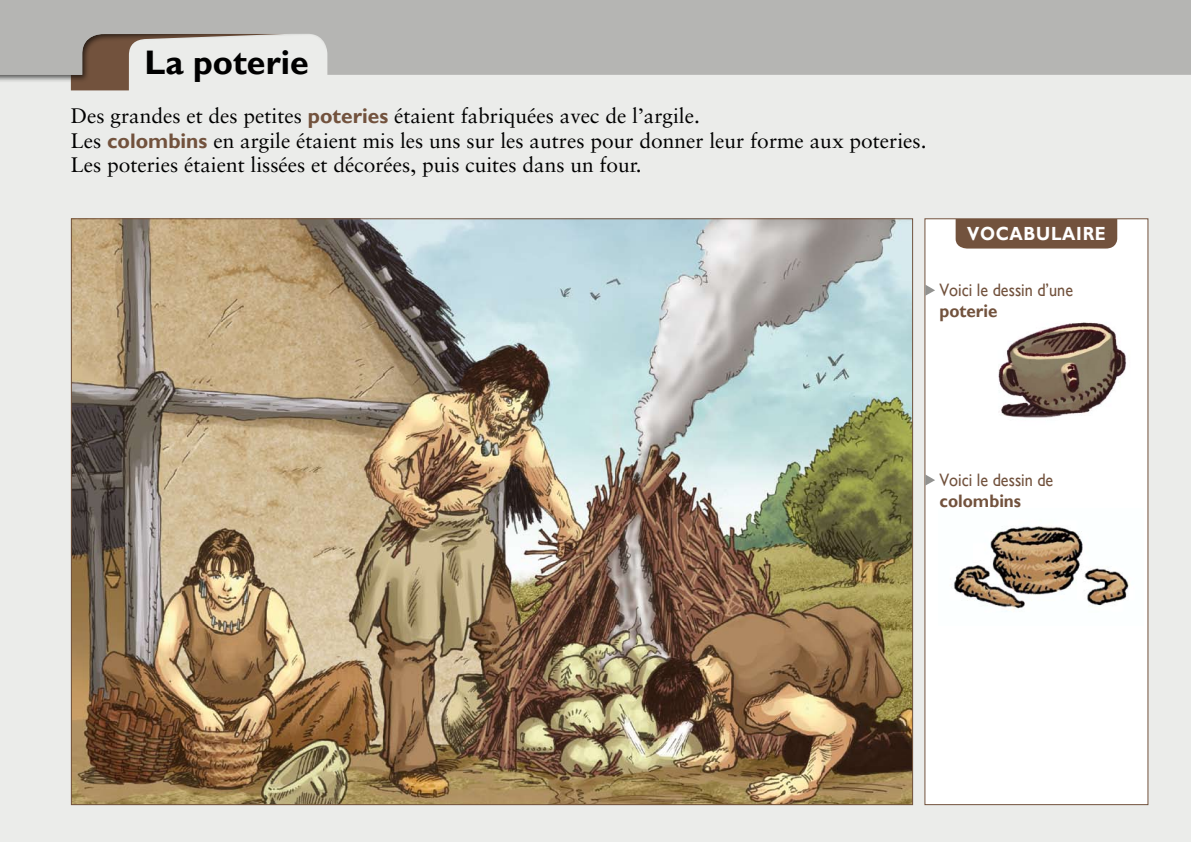
<style>
.page{position:relative;width:1191px;height:842px;background:#ebecea}
.page>*{position:absolute;margin:0;border:0;box-sizing:border-box;transform-origin:0 0}
.t1{font:700 34px "Gill Sans";color:#000}
.t2{font:21px/24.5px "Sabon";color:#000}
.t3{font:700 19px "Gill Sans";letter-spacing:.04em;color:#fff;scale:.9 1}
.t4{font:18px "Gill Sans";color:#72523d;scale:.9 1}
.t5{font:700 18px "Gill Sans";color:#72523d;scale:.95 1}
.s1{font-family:"Gill Sans";font-weight:700;color:#72523d}
</style>
<div class="page">
<div style="left:0;top:0;width:1191px;height:94px;background:#000;opacity:.65"></div>
<svg style="left:0;top:0;width:1191px;height:75px;background:#b7b7b4"></svg>
<img style="left:73px;top:220px;width:838px;height:583px">
<div style="left:924px;top:218px;width:224px;height:587px;background:#fff"></div>
<div style="left:955px;top:219px;width:162px;height:30px;background:#72523d"></div>
<img style="left:998px;top:322px;width:129px;height:96px">
<img style="left:953px;top:526px;width:176px;height:86px">
<svg style="left:925px;top:285px;width:10px;height:11px"></svg>
<svg style="left:925px;top:474px;width:10px;height:12px"></svg>
<h1 class="t1" style="left:145px;top:43px;width:166px">La poterie</h1>
<p class="t2" style="left:71px;top:103px;width:857px">Des grandes et des petites <span class="s1">poteries</span> étaient fabriquées avec de l’argile.<br>Les <span class="s1">colombins</span> en argile étaient mis les uns sur les autres pour donner leur forme aux poteries.<br>Les poteries étaient lissées et décorées, puis cuites dans un four.</p>
<p class="t3" style="left:967px;top:223px;width:156px">vocabulaire</p>
<p class="t4" style="left:939px;top:279px;width:150px">Voici le dessin d’une</p>
<p class="t5" style="left:939px;top:301px;width:63px">poterie</p>
<p class="t4" style="left:939px;top:469px;width:128px">Voici le dessin de</p>
<p class="t5" style="left:939px;top:491px;width:88px">colombins</p>
</div>
